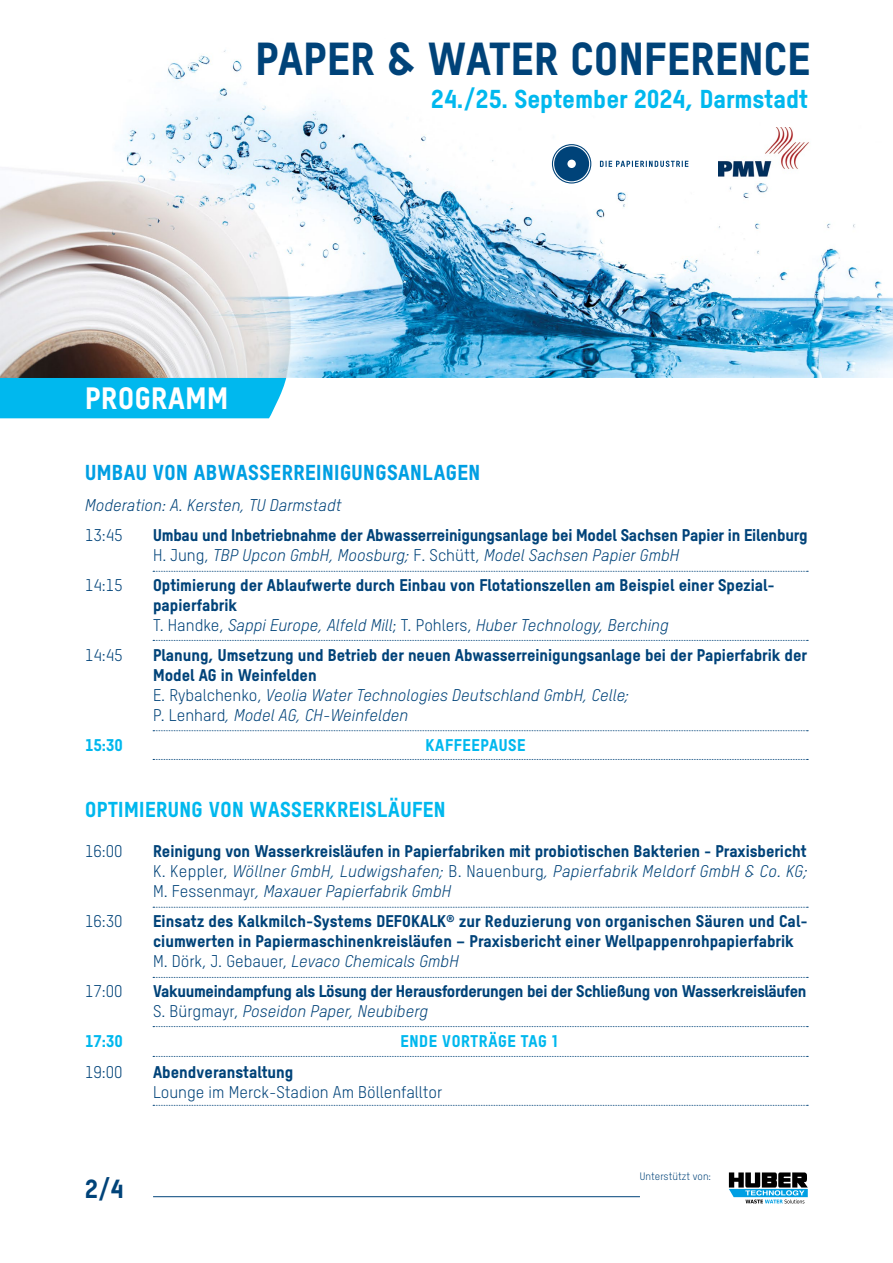
<style>
.page{position:relative;width:893px;height:1263px;background:#fff}
.page>*{position:absolute;margin:0;border:0;box-sizing:border-box;transform-origin:0 0}
.t1{font:45px "T Star Heavy";letter-spacing:.01em;color:#004379}
.t2{font:30px "T Star Heavy";letter-spacing:.02em;color:#fff}
.t3{font:25.5px "T Star Heavy";color:#004379}
.t4{font:25.2px "T Star Heavy";color:#00b8ee}
.t5{font:21px "T Star Heavy";letter-spacing:.02em;color:#009fe3}
.t6{font:21px "T Star Heavy";letter-spacing:.02em;color:#00b8ee}
.t7{font:16.5px/19.8px "T Star Heavy";color:#004379}
.t8{font:16.5px/19.8px "T Star Heavy";letter-spacing:-.02em;color:#004379}
.t9{font:16.5px/19.8px "T Star Regular";color:#004379}
.t10{font:16.5px "T Star Heavy";letter-spacing:.035em;color:#00b8ee}
.t11{font:italic 16.5px "T Star Regular";color:#004379}
.t12{font:10.5px "T Star Regular";color:#004379}
.s1{font-family:"T Star Regular"}
.s2{font-family:"T Star Regular";font-style:italic}
.s3{font-family:"T Star Heavy"}
</style>
<div class="page">
<img style="left:0;top:50px;width:893px;height:328px">
<div style="left:0;top:378px;width:286px;height:40px;background:#00b8ee"></div>
<svg style="left:153px;top:730px;width:655px;height:1px"></svg>
<svg style="left:153px;top:1105px;width:655px;height:1px"></svg>
<svg style="left:153px;top:907px;width:655px;height:1px"></svg>
<svg style="left:153px;top:1056px;width:655px;height:1px"></svg>
<svg style="left:153px;top:977px;width:655px;height:1px"></svg>
<svg style="left:153px;top:571px;width:655px;height:1px"></svg>
<svg style="left:153px;top:640px;width:655px;height:1px"></svg>
<svg style="left:153px;top:1026px;width:655px;height:1px"></svg>
<hr style="left:153px;top:1196px;width:487px;height:1px;background:#004379">
<svg style="left:729px;top:1172px;width:79px;height:31px"></svg>
<svg style="left:552px;top:144px;width:39px;height:40px"></svg>
<svg style="left:600px;top:161px;width:88px;height:6px"></svg>
<img style="left:718px;top:128px;width:122px;height:50px">
<svg style="left:153px;top:759px;width:655px;height:1px"></svg>
<p class="t1" style="left:255px;top:31px;width:556px">PAPER &amp; WATER CONFERENCE</p>
<p class="t4" style="left:431px;top:83px;width:378px">24./25. September 2024, Darmstadt</p>
<p class="t2" style="left:85px;top:379px;width:144px">PROGRAMM</p>
<p class="t5" style="left:85px;top:459px;width:397px">UMBAU VON ABWASSERREINIGUNGSANLAGEN</p>
<p class="t11" style="left:85px;top:495px;width:258px">Moderation: A. Kersten, TU Darmstadt</p>
<p class="t9" style="left:85px;top:525px;width:39px">13:45</p>
<p class="t7" style="left:153px;top:525px;width:656px">Umbau und Inbetriebnahme der Abwasserreinigungsanlage bei Model Sachsen Papier in Eilenburg<br><span class="s1">H. Jung,</span> <span class="s2">TBP Upcon GmbH, Moosburg;</span> <span class="s1">F. Schütt,</span> <span class="s2">Model Sachsen Papier GmbH</span></p>
<p class="t9" style="left:85px;top:575px;width:39px">14:15</p>
<p class="t7" style="left:153px;top:575px;width:623px">Optimierung der Ablaufwerte durch Einbau von Flotationszellen am Beispiel einer Spezial&shy;papierfabrik<br><span class="s1">T. Handke,</span> <span class="s2">Sappi Europe, Alfeld Mill</span><span class="s1">; T. Pohlers,</span> <span class="s2">Huber Technology, Berching</span></p>
<p class="t9" style="left:85px;top:645px;width:39px">14:45</p>
<p class="t7" style="left:153px;top:645px;width:655px">Planung, Umsetzung und Betrieb der neuen Abwasserreinigungsanlage bei der Papierfabrik der Model AG in Weinfelden<br><span class="s1">E. Rybalchenko,</span> <span class="s2">Veolia Water Technologies Deutschland GmbH, Celle;<br></span><span class="s1">P. Lenhard</span><span class="s2">, Model AG, CH-Weinfelden</span></p>
<p class="t10" style="left:85px;top:735px;width:39px">15:30</p>
<p class="t10" style="left:426px;top:735px;width:102px">KAFFEEPAUSE</p>
<p class="t6" style="left:85px;top:797px;width:362px">OPTIMIERUNG VON WASSERKREISLÄUFEN</p>
<p class="t9" style="left:85px;top:841px;width:39px">16:00</p>
<p class="t7" style="left:153px;top:841px;width:656px;text-align:justify">Reinigung von Wasserkreisläufen in Papierfabriken mit probiotischen Bakterien - Praxisbericht <span class="s1">K. Keppler,</span> <span class="s2">Wöllner GmbH, Ludwigshafen;</span> <span class="s1">B. Nauenburg</span><span class="s2">, Papierfabrik Meldorf GmbH &amp; Co. KG; </span><span class="s1">M. Fessenmayr</span><span class="s2">, Maxauer Papierfabrik GmbH</span></p>
<p class="t9" style="left:85px;top:911px;width:39px">16:30</p>
<p class="t7" style="left:153px;top:911px;width:656px">Einsatz des Kalkmilch-Systems DEFOKALK® zur Reduzierung von organischen Säuren und Cal&shy;ciumwerten in Papiermaschinenkreisläufen – Praxisbericht einer Wellpappenrohpapierfabrik<br><span class="s1">M. Dörk, J. Gebauer,</span> <span class="s2">Levaco Chemicals GmbH</span></p>
<p class="t9" style="left:85px;top:981px;width:39px">17:00</p>
<p class="t8" style="left:153px;top:981px;width:655px">Vakuumeindampfung als Lösung der Herausforderungen bei der Schließung von Wasserkreisläufen<br><span class="s1">S. Bürgmayr,</span> <span class="s2">Poseidon Paper, Neubiberg</span></p>
<p class="t10" style="left:85px;top:1031px;width:39px">17:30</p>
<p class="t10" style="left:400px;top:1031px;width:159px">ENDE VORTRÄGE TAG 1</p>
<p class="t9" style="left:85px;top:1062px;width:39px">19:00</p>
<p class="t9" style="left:153px;top:1062px;width:291px"><span class="s3">Abendveranstaltung<br></span>Lounge im Merck-Stadion Am Böllenfalltor</p>
<p class="t3" style="left:85px;top:1172px;width:40px">2/4</p>
<p class="t12" style="left:640px;top:1170px;width:73px">Unterstützt von:</p>
</div>
